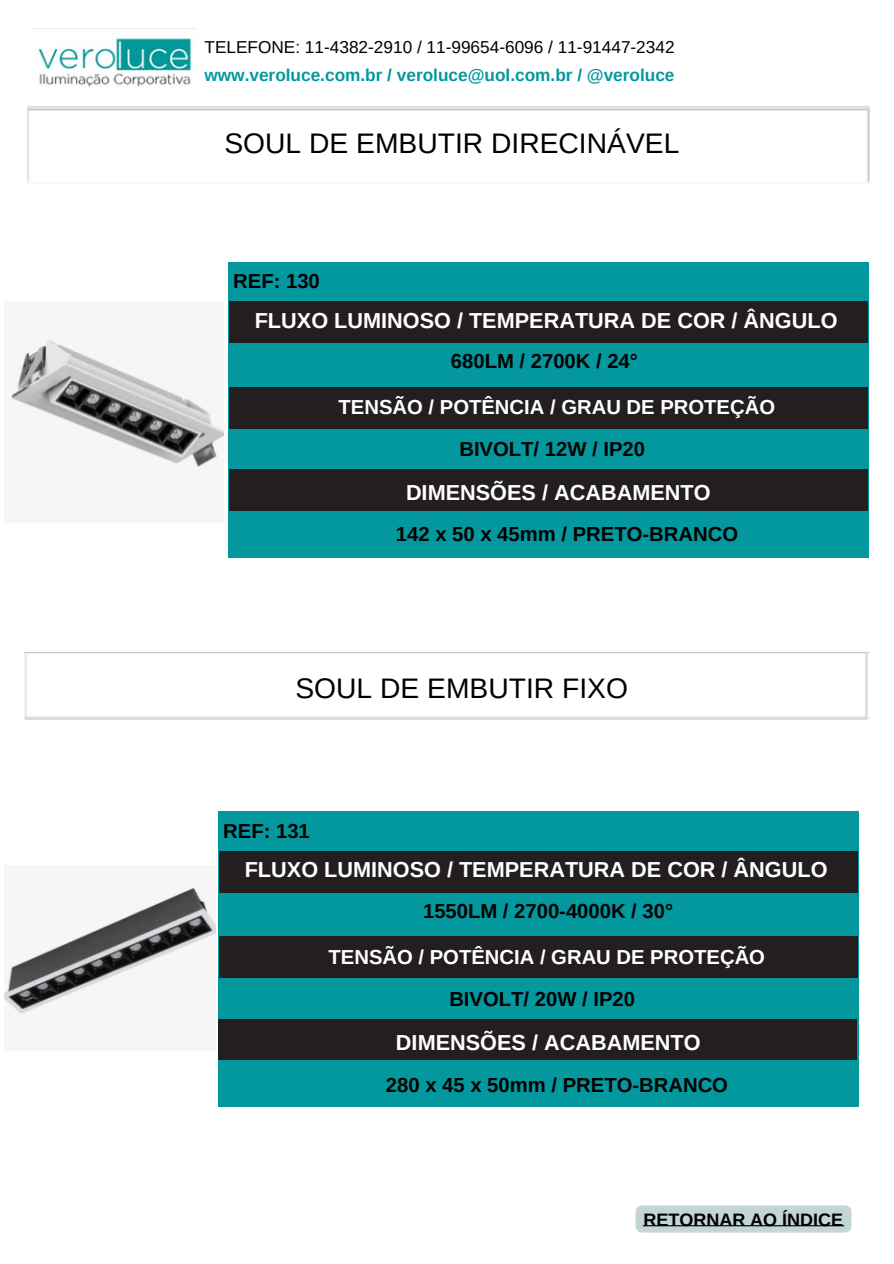
<style>
.page{position:relative;width:894px;height:1264px;background:#fff}
.page>*{position:absolute;margin:0;border:0;box-sizing:border-box;transform-origin:0 0}
.t1{font:28.2px "Arimo";color:#000}
.t2{font:700 21.6px "Arimo";color:#fff}
.t3{font:700 20.25px "Arimo";color:#000}
.t4{font:700 20.25px "Arimo";color:#fff}
.t5{font:700 18px "Arimo";color:#000}
.t6{font:17.25px "Arimo";color:#000}
.t7{font:700 17.25px "Arimo";color:#03989e}
</style>
<div class="page">
<img style="left:33px;top:28px;width:163px;height:59px">
<img style="left:27px;top:106px;width:843px;height:78px">
<img style="left:26px;top:651px;width:842px;height:69px">
<img style="left:635px;top:1205px;width:217px;height:28px">
<div style="left:228px;top:262px;width:639px;height:249px;background:#03989e"></div>
<div style="left:230px;top:386px;width:637px;height:42px;background:#231f20"></div>
<div style="left:229px;top:469px;width:637px;height:42px;background:#231f20"></div>
<div style="left:230px;top:301px;width:637px;height:42px;background:#231f20"></div>
<div style="left:228px;top:511px;width:639px;height:46px;background:#03989e"></div>
<div style="left:218px;top:811px;width:639px;height:249px;background:#03989e"></div>
<div style="left:220px;top:936px;width:637px;height:42px;background:#231f20"></div>
<div style="left:219px;top:1018px;width:637px;height:42px;background:#231f20"></div>
<div style="left:220px;top:850px;width:637px;height:42px;background:#231f20"></div>
<div style="left:218px;top:1060px;width:639px;height:46px;background:#03989e"></div>
<img style="left:8px;top:338px;width:215px;height:132px">
<img style="left:4px;top:886px;width:211px;height:128px">
<p class="t6" style="left:204px;top:38px;width:471px">TELEFONE: 11-4382-2910 / 11-99654-6096 / 11-91447-2342</p>
<h2 class="t7" style="left:204px;top:66px;width:471px">www.veroluce.com.br / veroluce@uol.com.br / @veroluce</h2>
<h2 class="t1" style="left:224px;top:128px;width:456px">SOUL DE EMBUTIR DIRECINÁVEL</h2>
<h2 class="t3" style="left:233px;top:270px;width:88px">REF: 130</h2>
<h3 class="t2" style="left:255px;top:308px;width:584px">FLUXO LUMINOSO / TEMPERATURA DE COR / ÂNGULO</h3>
<p class="t3" style="left:451px;top:350px;width:188px">680LM / 2700K / 24°</p>
<h2 class="t4" style="left:338px;top:396px;width:438px">TENSÃO / POTÊNCIA / GRAU DE PROTEÇÃO</h2>
<p class="t3" style="left:459px;top:438px;width:187px">BIVOLT/ 12W / IP20</p>
<h2 class="t2" style="left:406px;top:480px;width:306px">DIMENSÕES / ACABAMENTO</h2>
<h1 class="t3" style="left:396px;top:522px;width:343px">142 x 50 x 45mm / PRETO-BRANCO</h1>
<h2 class="t1" style="left:295px;top:672px;width:334px">SOUL DE EMBUTIR FIXO</h2>
<p class="t3" style="left:223px;top:819px;width:88px">REF: 131</p>
<h2 class="t2" style="left:245px;top:857px;width:584px">FLUXO LUMINOSO / TEMPERATURA DE COR / ÂNGULO</h2>
<h2 class="t3" style="left:423px;top:899px;width:251px">1550LM / 2700-4000K / 30°</h2>
<h2 class="t4" style="left:328px;top:945px;width:438px">TENSÃO / POTÊNCIA / GRAU DE PROTEÇÃO</h2>
<h2 class="t3" style="left:449px;top:987px;width:187px">BIVOLT/ 20W / IP20</h2>
<h2 class="t2" style="left:396px;top:1030px;width:306px">DIMENSÕES / ACABAMENTO</h2>
<h2 class="t3" style="left:386px;top:1073px;width:343px">280 x 45 x 50mm / PRETO-BRANCO</h2>
<h1 class="t5" style="left:643px;top:1209px;width:201px">RETORNAR AO ÍNDICE</h1>
</div>
